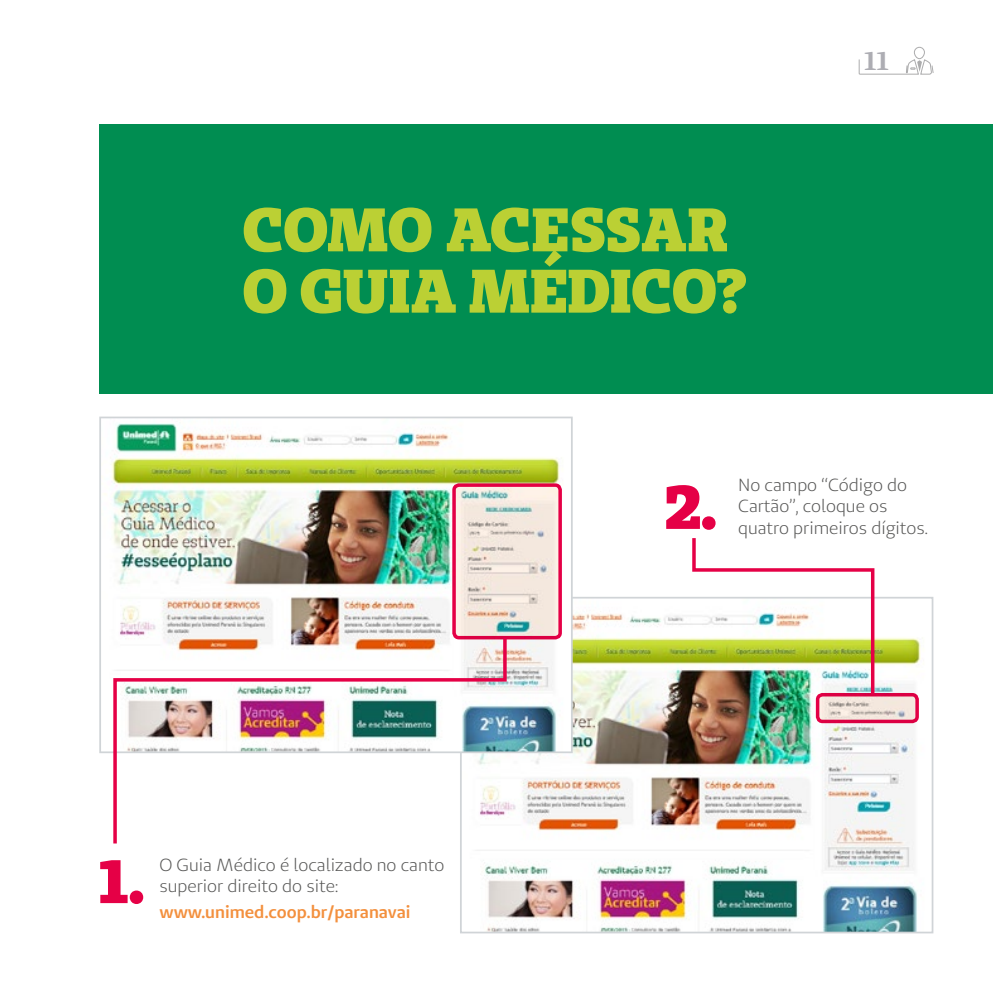
<style>
.page{position:relative;width:993px;height:993px;background:#fff}
.page>*{position:absolute;margin:0;border:0;box-sizing:border-box;transform-origin:0 0}
.t1{font:900 61.25px/61.2px "Unimed Slab";color:#bbd034}
.t2{font:900 61.25px "Unimed Slab";color:#e50046}
.t3{font:700 25.38px "Unimed Serif";color:#adadb3}
.t4{font:17.5px/21px "Unimed Sans";color:#575756}
.t5{font:600 17.5px "Unimed Sans";color:#f3903e}
</style>
<div class="page">
<div style="left:913px;top:47px;width:11px;height:12px;border:1px solid #acacad;border-radius:50%"></div>
<svg style="left:858px;top:59px;width:75px;height:16px"></svg>
<img style="left:477px;top:599px;width:444px;height:331px">
<div style="left:460px;top:596px;width:473px;height:337px;border:2px solid #d0d4d7"></div>
<div style="left:99px;top:124px;width:893px;height:269px;background:#008d51"></div>
<svg style="left:817px;top:694px;width:99px;height:27px;background:#e9ded5"></svg>
<div style="left:815px;top:692px;width:103px;height:31px;border:4px solid #e50046;border-radius:5px"></div>
<img style="left:690px;top:538px;width:185px;height:160px">
<img style="left:105px;top:423px;width:464px;height:327px">
<div style="left:99px;top:416px;width:473px;height:337px;border:2px solid #d0d4d7"></div>
<svg style="left:454px;top:485px;width:106px;height:152px;background:#e8e1d8"></svg>
<div style="left:452px;top:483px;width:109px;height:156px;border:4px solid #e50046;border-radius:5px"></div>
<svg style="left:111px;top:634px;width:397px;height:212px"></svg>
<h1 class="t1" style="left:242px;top:197px;width:506px">COMO ACESSAR<br>O GUIA MÉDICO?</h1>
<h2 class="t3" style="left:863px;top:44px;width:26px">11</h2>
<h1 class="t2" style="left:665px;top:466px;width:53px">2.</h1>
<p class="t4" style="left:738px;top:474px;width:191px">No campo “Código do<br>Cartão”, coloque os quatro primeiros dígitos.</p>
<h1 class="t2" style="left:99px;top:839px;width:47px">1.</h1>
<p class="t4" style="left:159px;top:854px;width:286px">O Guia Médico é localizado no canto superior direito do site:</p>
<p class="t5" style="left:159px;top:900px;width:253px">www.unimed.coop.br/paranavai</p>
</div>
